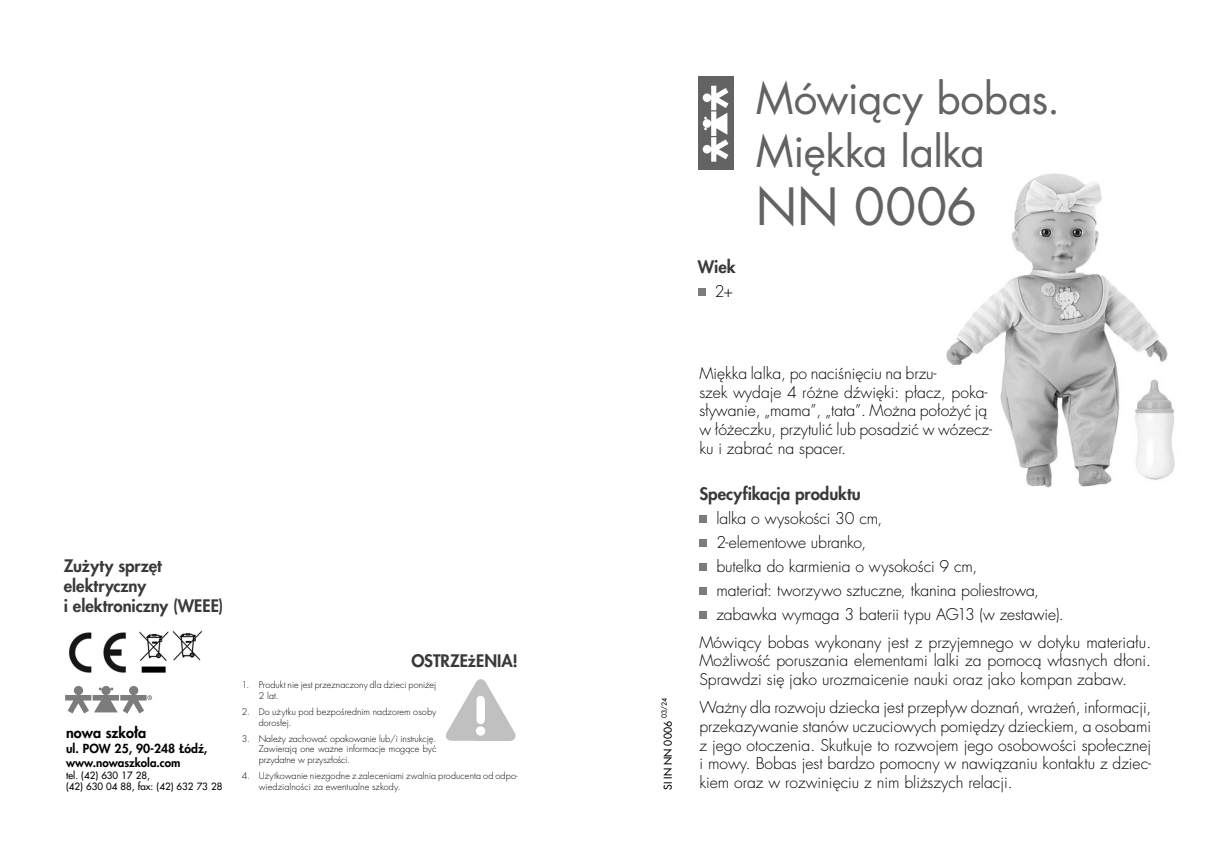
<style>
.page{position:relative;width:1217px;height:868px;background:#fff}
.page>*{position:absolute;margin:0;border:0;box-sizing:border-box;transform-origin:0 0}
.t1{font:49.95px "Futura LTS Book";color:#636363}
.t2{font:42.3px/52.5px "Futura LTS Book";letter-spacing:-.01em;color:#636363}
.t3{font:800 16.8px/20.1px "Futura LTS";color:#393939}
.t4{font:300 15.75px/18.9px "Futura LTS";color:#000}
.t5{font:800 14.4px "Futura LTS";color:#000}
.t6{font:800 12.15px "Futura LTS";color:#000}
.t7{font:800 11.55px "Futura LTS";color:#000}
.t8{font:10.5px "Futura LTS";color:#000}
.t9{font:9.75px/11.7px "Futura LTS";color:#000}
.t10{font:300 9px/10.8px "Futura LTS";letter-spacing:.005em;color:#000}
.t11{font:6.9px "Futura LTS";color:#000}
</style>
<div class="page">
<img style="left:946px;top:173px;width:229px;height:315px">
<div style="left:699px;top:515px;width:7px;height:7px;background:#7c7c7c"></div>
<div style="left:699px;top:539px;width:7px;height:7px;background:#7c7c7c"></div>
<div style="left:699px;top:563px;width:7px;height:7px;background:#7c7c7c"></div>
<div style="left:699px;top:587px;width:7px;height:7px;background:#7c7c7c"></div>
<div style="left:699px;top:611px;width:7px;height:7px;background:#7c7c7c"></div>
<div style="left:697px;top:77px;width:36px;height:93px;background:#636363"></div>
<svg style="left:702px;top:86px;width:26px;height:76px"></svg>
<img style="left:446px;top:679px;width:70px;height:62px">
<svg style="left:65px;top:686px;width:87px;height:27px"></svg>
<div style="left:697px;top:288px;width:8px;height:8px;background:#7c7c7c"></div>
<img style="left:68px;top:630px;width:135px;height:43px">
<p class="t3" style="left:64px;top:555px;width:161px">Zużyty sprzęt elektryczny<br>i elektroniczny (WEEE)</p>
<p class="t5" style="left:66px;top:723px;width:82px">nowa szko³a</p>
<p class="t6" style="left:66px;top:740px;width:143px">ul. POW 25, 90-248 £ódŸ,</p>
<p class="t7" style="left:66px;top:754px;width:116px">www.nowaszkola.com</p>
<p class="t9" style="left:66px;top:769px;width:158px">tel. (42) 630 17 28,<br>(42) 630 04 88, fax: (42) 632 73 28</p>
<p class="t3" style="left:411px;top:650px;width:108px">OSTRZE¿ENIA!</p>
<p class="t10" style="left:259px;top:679px;width:179px;text-indent:-17px">1. Produkt nie jest przeznaczony dla dzieci poni¿ej<br>2 lat.</p>
<p class="t10" style="left:259px;top:706px;width:179px;text-indent:-17px">2. Do u¿ytku pod bezpoœrednim nadzorem osoby doros³ej.</p>
<p class="t10" style="left:259px;top:733px;width:179px;text-align:justify;text-indent:-17px">3. Nale¿y zachowaæ opakowanie lub/i instrukcjê.<br>Zawieraj¹ one wa¿ne informacje mog¹ce byæ przydatne w przysz³oœci.</p>
<p class="t10" style="left:259px;top:770px;width:261px;text-indent:-17px">4. Użytkowanie niezgodne z zaleceniami zwalnia producenta od odpo&shy;wiedzialnoœci za ewentualne szkody.</p>
<p class="t3" style="left:697px;top:256px;width:39px">Wiek</p>
<p class="t4" style="left:714px;top:282px;width:20px">2+</p>
<h2 class="t2" style="left:755px;top:73px;width:306px">Mówiący bobas.<br>Miękka lalka</h2>
<h1 class="t1" style="left:755px;top:175px;width:223px">NN 0006</h1>
<p class="t11" style="left:659px;top:718px;width:21px;rotate:-90deg">03/24</p>
<p class="t8" style="left:660px;top:789px;width:70px;rotate:-90deg">SI IN NN 0006</p>
<p class="t4" style="left:699px;top:364px;width:294px">Miękka lalka, po naciśnięciu na brzu-<br>szek wydaje 4 różne dźwięki: płacz, poka&shy;sływanie, „mama”, „tata”. Można położyć ją w łóżeczku, przytulić lub posadzić w wózecz&shy;ku i zabrać na spacer.</p>
<p class="t3" style="left:699px;top:483px;width:163px">Specyfikacja produktu</p>
<p class="t4" style="left:716px;top:506px;width:348px;line-height:24px">lalka o wysokości 30 cm,<br>2-elementowe ubranko,<br>butelka do karmienia o wysokości 9 cm,<br>materiał: tworzywo sztuczne, tkanina poliestrowa, zabawka wymaga 3 baterii typu AG13 (w zestawie).</p>
<p class="t4" style="left:699px;top:632px;width:453px;text-align:justify">Mówiący bobas wykonany jest z przyjemnego w dotyku materiału.<br>Możliwość poruszania elementami lalki za pomocą własnych dłoni.<br>Sprawdzi się jako urozmaicenie nauki oraz jako kompan zabaw.</p>
<p class="t4" style="left:699px;top:697px;width:453px;text-align:justify">Ważny dla rozwoju dziecka jest przepływ doznań, wrażeń, informacji, przekazywanie stanów uczuciowych pomiędzy dzieckiem, a osobami z jego otoczenia. Skutkuje to rozwojem jego osobowości społecznej i mowy. Bobas jest bardzo pomocny w nawiązaniu kontaktu z dziec&shy;kiem oraz w rozwinięciu z nim bliższych relacji.</p>
</div>
